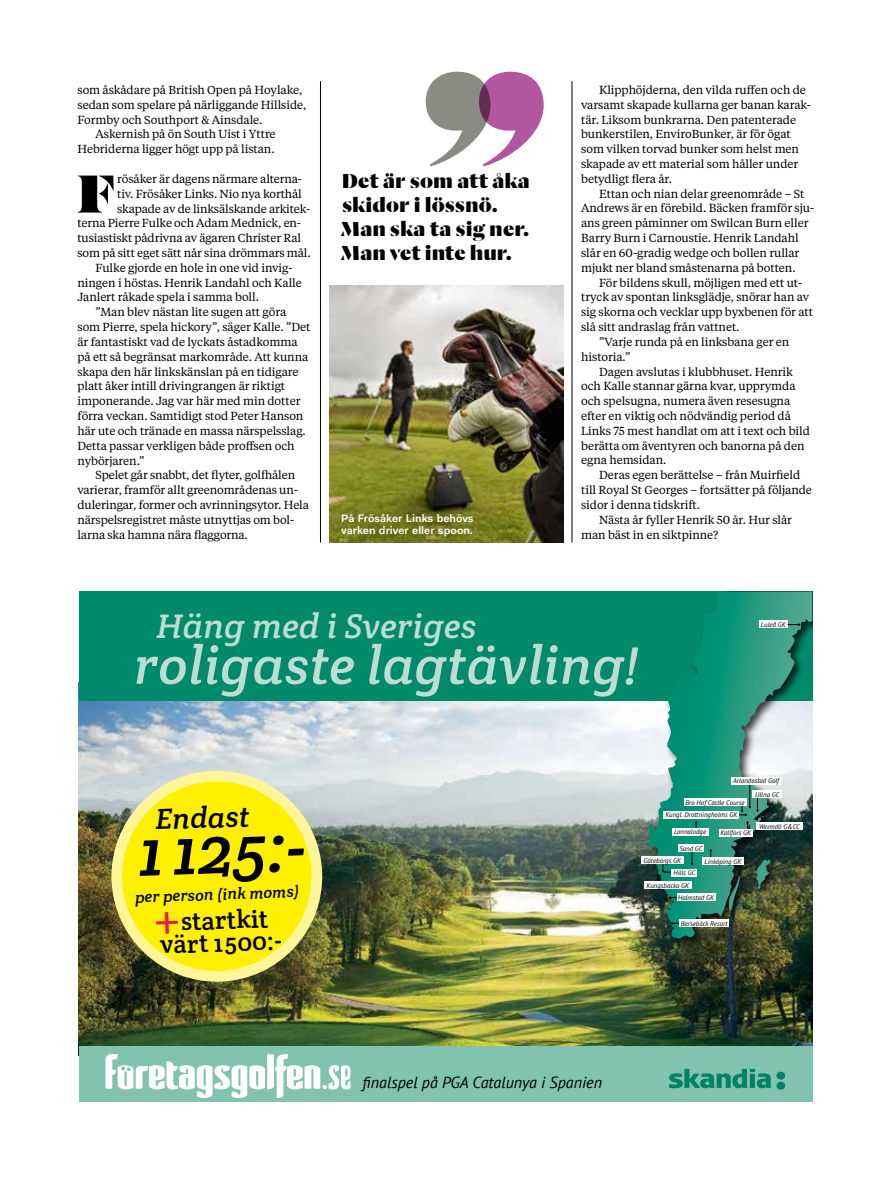
<style>
.page{position:relative;width:885px;height:1183px;background:#fff}
.page>*{position:absolute;margin:0;border:0;box-sizing:border-box;transform-origin:0 0}
.t1{font:italic 68.85px "Crete Round";color:#000}
.t2{font:900 58.65px "Dala Floda";color:#000}
.t3{font:italic 53.55px "Crete Round";letter-spacing:.01em;color:#bdddd2}
.t4{font:italic 34.5px "Crete Round";letter-spacing:.01em;color:#bdddd2}
.t5{font:italic 29.25px "Crete Round";color:#000}
.t6{font:25.5px/22.4px "Crete Round";color:#000;text-align:center}
.t7{font:900 22.2px/24px "Dala Moa";letter-spacing:.02em;color:#000}
.t8{font:italic 16.05px "PT Sans";color:#000}
.t9{font:italic 16.05px "Crete Round";color:#000}
.t10{font:11.7px/14.9px "Tiempos Text";letter-spacing:-.005em;color:#000}
.t11{font:600 10.8px/12.5px "Fakt Pro";color:#fff}
.t12{font:italic 6.75px/13.6px "PT Sans";color:#000;text-align:right}
</style>
<div class="page">
<hr style="left:320px;top:81px;width:1px;height:461px;background:#000">
<hr style="left:571px;top:81px;width:1px;height:461px;background:#000">
<img style="left:79px;top:700px;width:733px;height:346px">
<div style="left:79px;top:591px;width:733px;height:109px;background:#008a6b"></div>
<div style="left:79px;top:1046px;width:733px;height:55px;background:#81c3ae"></div>
<svg style="left:669px;top:1069px;width:116px;height:20px"></svg>
<div style="left:645px;top:591px;width:167px;height:358px;background:#000;opacity:.75"></div>
<div style="left:754px;top:857px;width:24px;height:39px;background:#000;opacity:.75"></div>
<svg style="left:756px;top:859px;width:14px;height:29px"></svg>
<div style="left:758px;top:620px;width:29px;height:8px;background:#fff"></div>
<div style="left:641px;top:856px;width:42px;height:8px;background:#fff"></div>
<svg style="left:787px;top:623px;width:13px;height:2px"></svg>
<svg style="left:756px;top:798px;width:7px;height:24px"></svg>
<svg style="left:647px;top:591px;width:103px;height:347px"></svg>
<div style="left:731px;top:776px;width:49px;height:8px;background:#fff"></div>
<div style="left:752px;top:790px;width:29px;height:8px;background:#fff"></div>
<div style="left:718px;top:828px;width:34px;height:8px;background:#fff"></div>
<div style="left:683px;top:798px;width:63px;height:8px;background:#fff"></div>
<div style="left:663px;top:810px;width:75px;height:8px;background:#fff"></div>
<div style="left:756px;top:822px;width:46px;height:8px;background:#fff"></div>
<div style="left:643px;top:880px;width:48px;height:8px;background:#fff"></div>
<div style="left:679px;top:919px;width:49px;height:8px;background:#fff"></div>
<div style="left:677px;top:893px;width:38px;height:8px;background:#fff"></div>
<div style="left:671px;top:868px;width:26px;height:8px;background:#fff"></div>
<div style="left:678px;top:843px;width:25px;height:8px;background:#fff"></div>
<div style="left:671px;top:827px;width:37px;height:8px;background:#fff"></div>
<img style="left:108px;top:767px;width:217px;height:220px">
<svg style="left:105px;top:1054px;width:245px;height:43px"></svg>
<img style="left:329px;top:285px;width:234px;height:257px">
<svg style="left:425px;top:72px;width:118px;height:94px"></svg>
<svg style="left:115px;top:774px;width:204px;height:203px;background:#eadf2b"></svg>
<p class="t10" style="left:77px;top:82px;width:226px">som åskådare på British Open på Hoylake,</p>
<p class="t10" style="left:77px;top:97px;width:230px">sedan som spelare på närliggande Hillside,</p>
<p class="t10" style="left:77px;top:111px;width:186px">Formby och Southport &amp; Ainsdale.</p>
<p class="t10" style="left:95px;top:126px;width:182px">Askernish på ön South Uist i Yttre</p>
<p class="t10" style="left:77px;top:141px;width:199px">Hebriderna ligger högt upp på listan.</p>
<h2 class="t2" style="left:77px;top:153px;width:39px">F</h2>
<p class="t10" style="left:117px;top:171px;width:186px">rösåker är dagens närmare alterna-</p>
<p class="t10" style="left:117px;top:186px;width:186px">tiv. Frösåker Links. Nio nya korthål</p>
<p class="t10" style="left:117px;top:200px;width:194px">skapade av de linksälskande arkitek-</p>
<p class="t10" style="left:77px;top:215px;width:225px">terna Pierre Fulke och Adam Mednick, en-</p>
<p class="t10" style="left:77px;top:230px;width:225px">tusiastiskt pådrivna av ägaren Christer Ral</p>
<p class="t10" style="left:77px;top:245px;width:235px">som på sitt eget sätt når sina drömmars mål.</p>
<p class="t10" style="left:95px;top:260px;width:199px">Fulke gjorde en hole in one vid invig-</p>
<p class="t10" style="left:77px;top:274px;width:226px">ningen i höstas. Henrik Landahl och Kalle</p>
<p class="t10" style="left:77px;top:289px;width:183px">Janlert råkade spela i samma boll.</p>
<p class="t10" style="left:95px;top:304px;width:192px">”Man blev nästan lite sugen att göra</p>
<p class="t10" style="left:77px;top:319px;width:234px">som Pierre, spela hickory”, säger Kalle. ”Det</p>
<p class="t10" style="left:77px;top:334px;width:222px">är fantastiskt vad de lyckats åstadkomma</p>
<p class="t10" style="left:77px;top:348px;width:232px">på ett så begränsat markområde. Att kunna</p>
<p class="t10" style="left:77px;top:363px;width:223px">skapa den här linkskänslan på en tidigare</p>
<p class="t10" style="left:77px;top:378px;width:209px">platt åker intill drivingrangen är riktigt</p>
<p class="t10" style="left:77px;top:393px;width:224px">imponerande. Jag var här med min dotter</p>
<p class="t10" style="left:77px;top:408px;width:227px">förra veckan. Samtidigt stod Peter Hanson</p>
<p class="t10" style="left:77px;top:422px;width:230px">här ute och tränade en massa närspelsslag.</p>
<p class="t10" style="left:77px;top:437px;width:219px">Detta passar verkligen både proffsen och</p>
<p class="t10" style="left:77px;top:452px;width:69px">nybörjaren.”</p>
<p class="t10" style="left:95px;top:467px;width:201px">Spelet går snabbt, det flyter, golfhålen</p>
<p class="t10" style="left:77px;top:482px;width:222px">varierar, framför allt greenområdenas un-</p>
<p class="t10" style="left:77px;top:497px;width:233px">duleringar, former och avrinningsytor. Hela</p>
<p class="t10" style="left:77px;top:511px;width:218px">närspelsregistret måste utnyttjas om bol-</p>
<p class="t10" style="left:77px;top:526px;width:172px">larna ska hamna nära flaggorna.</p>
<h3 class="t7" style="left:341px;top:168px;width:190px">Det är som att åka skidor i lössnö.<br>Man ska ta sig ner.<br>Man vet inte hur.</h3>
<p class="t11" style="left:341px;top:511px;width:134px">På Frösåker Links behövs varken driver eller spoon.</p>
<p class="t10" style="left:581px;top:82px;width:231px;text-indent:18px">Klipphöjderna, den vilda ruffen och de varsamt skapade kullarna ger banan karak&shy;tär. Liksom bunkrarna. Den patenterade bunkerstilen, EnviroBunker, är för ögat som vilken torvad bunker som helst men skapade av ett material som håller under betydligt flera år.</p>
<p class="t10" style="left:581px;top:185px;width:234px;text-indent:18px">Ettan och nian delar greenområde – St Andrews är en förebild. Bäcken framför sju&shy;ans green påminner om Swilcan Burn eller Barry Burn i Carnoustie. Henrik Landahl slår en 60-gradig wedge och bollen rullar mjukt ner bland småstenarna på botten.</p>
<p class="t10" style="left:599px;top:274px;width:204px">För bildens skull, möjligen med ett ut-</p>
<p class="t10" style="left:581px;top:289px;width:229px">tryck av spontan linksglädje, snörar han av</p>
<p class="t10" style="left:581px;top:304px;width:233px">sig skorna och vecklar upp byxbenen för att</p>
<p class="t10" style="left:581px;top:319px;width:160px">slå sitt andraslag från vattnet.</p>
<p class="t10" style="left:599px;top:334px;width:192px">”Varje runda på en linksbana ger en</p>
<p class="t10" style="left:581px;top:348px;width:51px">historia.”</p>
<p class="t10" style="left:599px;top:363px;width:195px">Dagen avslutas i klubbhuset. Henrik</p>
<p class="t10" style="left:581px;top:378px;width:216px">och Kalle stannar gärna kvar, upprymda</p>
<p class="t10" style="left:581px;top:393px;width:210px">och spelsugna, numera även resesugna</p>
<p class="t10" style="left:581px;top:408px;width:211px">efter en viktig och nödvändig period då</p>
<p class="t10" style="left:581px;top:422px;width:230px">Links 75 mest handlat om att i text och bild</p>
<p class="t10" style="left:581px;top:437px;width:225px">berätta om äventyren och banorna på den</p>
<p class="t10" style="left:581px;top:452px;width:87px">egna hemsidan.</p>
<p class="t10" style="left:599px;top:467px;width:203px">Deras egen berättelse – från Muirfield</p>
<p class="t10" style="left:581px;top:482px;width:232px">till Royal St Georges – fortsätter på följande</p>
<p class="t10" style="left:581px;top:496px;width:120px">sidor i denna tidskrift.</p>
<p class="t10" style="left:599px;top:511px;width:194px">Nästa år fyller Henrik 50 år. Hur slår</p>
<p class="t10" style="left:581px;top:526px;width:139px">man bäst in en siktpinne?</p>
<h3 class="t4" style="left:157px;top:603px;width:321px">Häng med i Sveriges</h3>
<h3 class="t3" style="left:134px;top:630px;width:505px">roligaste lagtävling!</h3>
<p class="t12" style="left:760px;top:617px;width:26px">Luleå GK</p>
<h3 class="t5" style="left:155px;top:800px;width:95px;rotate:-2deg">Endast</h3>
<h1 class="t1" style="left:138px;top:807px;width:167px;rotate:-2deg">1 125:-</h1>
<h3 class="t9" style="left:135px;top:886px;width:166px;rotate:-2deg">per person (ink moms)</h3>
<h3 class="t6" style="left:159px;top:910px;width:123px;rotate:-2deg">startkit värt 1500:-</h3>
<p class="t12" style="left:733px;top:773px;width:48px">Arlandastad Golf<br>Ullna GC</p>
<p class="t12" style="left:720px;top:825px;width:32px">Kallfors GK</p>
<p class="t12" style="left:665px;top:796px;width:81px;line-height:12.5px;text-align:left;text-indent:20px">Bro Hof Castle Course<br>Kungl. Drottningholms GK</p>
<p class="t12" style="left:759px;top:819px;width:42px">Wermdö G&amp;CC</p>
<p class="t12" style="left:674px;top:824px;width:34px">Lannalodge</p>
<p class="t12" style="left:679px;top:841px;width:25px">Sand GC</p>
<p class="t12" style="left:643px;top:853px;width:39px">Göteborgs GK</p>
<p class="t12" style="left:704px;top:854px;width:38px">Linköping GK</p>
<p class="t12" style="left:673px;top:865px;width:23px">Hills GC</p>
<p class="t12" style="left:646px;top:877px;width:44px">Kungsbacka GK</p>
<p class="t12" style="left:680px;top:916px;width:48px">Barsebäck Resort</p>
<p class="t12" style="left:678px;top:890px;width:37px">Halmstad GK</p>
<h3 class="t8" style="left:362px;top:1072px;width:241px">finalspel på PGA Catalunya i Spanien</h3>
</div>
